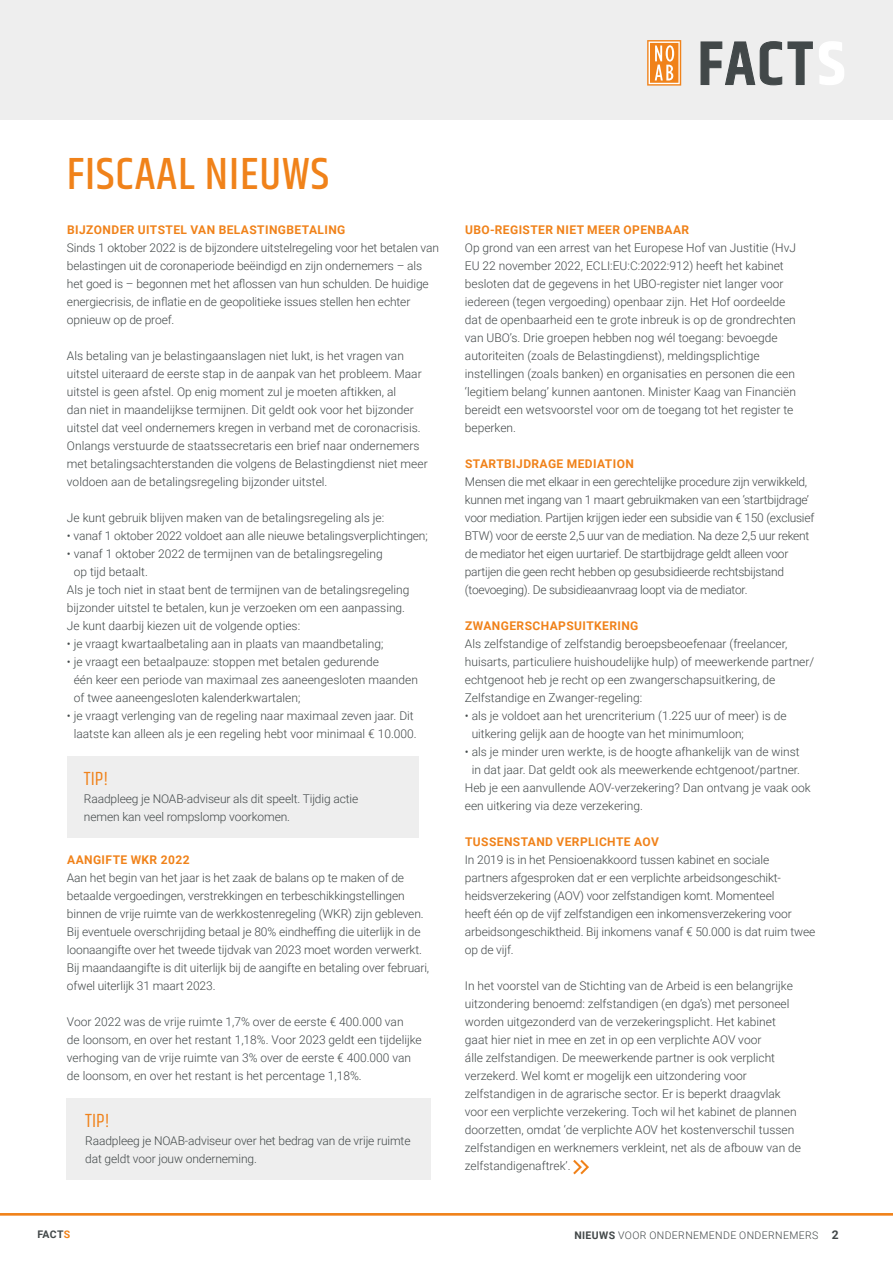
<style>
.page{position:relative;width:893px;height:1263px;background:#fff}
.page>*{position:absolute;margin:0;border:0;box-sizing:border-box;transform-origin:0 0}
.t1{font:500 45.75px "Khand";letter-spacing:.02em;color:#f0821a}
.t2{font:19.5px "Khand";color:#f0821a}
.t3{font:300 12px/18px "Roboto";color:#424849}
.t4{font:300 12px/18px "Roboto";letter-spacing:-.02em;color:#424849}
.t5{font:700 12px "Roboto";letter-spacing:.035em;color:#f0821a}
.t6{font:300 10.5px "Roboto";letter-spacing:.035em;color:#424849}
.t7{font:700 10.5px "Roboto";letter-spacing:.025em;color:#424849}
.s1{color:#f0821a}
.s2{font-weight:700}
.s3{font-weight:700;font-size:12px}
</style>
<div class="page">
<hr style="left:0;top:1213px;width:893px;height:3px;background:#f0821a">
<div style="left:0;top:0;width:893px;height:120px;background:#eee"></div>
<svg style="left:647px;top:40px;width:34px;height:46px;background:#f4a962"></svg>
<svg style="left:700px;top:41px;width:144px;height:45px"></svg>
<div style="left:67px;top:757px;width:352px;height:81px;background:#eee"></div>
<svg style="left:573px;top:1160px;width:16px;height:15px"></svg>
<div style="left:66px;top:1098px;width:365px;height:81px;background:#eee"></div>
<h1 class="t1" style="left:67px;top:146px;width:264px">FISCAAL NIEUWS</h1>
<p class="t5" style="left:67px;top:221px;width:280px">BIJZONDER UITSTEL VAN BELASTINGBETALING</p>
<p class="t3" style="left:67px;top:238px;width:374px">Sinds 1 oktober 2022 is de bijzondere uitstelregeling voor het betalen van belastingen uit de coronaperiode beëindigd en zijn ondernemers – als het goed is – begonnen met het aflossen van hun schulden. De huidige energiecrisis, de inflatie en de geopolitieke issues stellen hen echter opnieuw op de proef.</p>
<p class="t3" style="left:67px;top:346px;width:362px">Als betaling van je belastingaanslagen niet lukt, is het vragen van uitstel uiteraard de eerste stap in de aanpak van het probleem. Maar uitstel is geen afstel. Op enig moment zul je moeten aftikken, al<br>dan niet in maandelijkse termijnen. Dit geldt ook voor het bijzonder uitstel dat veel ondernemers kregen in verband met de coronacrisis.<br>Onlangs verstuurde de staatssecretaris een brief naar ondernemers met betalingsachterstanden die volgens de Belastingdienst niet meer voldoen aan de betalingsregeling bijzonder uitstel.</p>
<p class="t3" style="left:67px;top:508px;width:319px">Je kunt gebruik blijven maken van de betalingsregeling als je:</p>
<p class="t3" style="left:67px;top:526px;width:362px">• vanaf 1 oktober 2022 voldoet aan alle nieuwe betalingsverplichtingen;</p>
<p class="t3" style="left:67px;top:544px;width:317px">• vanaf 1 oktober 2022 de termijnen van de betalingsregeling</p>
<p class="t3" style="left:74px;top:562px;width:76px">op tijd betaalt.</p>
<p class="t3" style="left:67px;top:580px;width:344px">Als je toch niet in staat bent de termijnen van de betalingsregeling</p>
<p class="t3" style="left:67px;top:598px;width:340px">bijzonder uitstel te betalen, kun je verzoeken om een aanpassing.</p>
<p class="t3" style="left:67px;top:616px;width:235px">Je kunt daarbij kiezen uit de volgende opties:</p>
<p class="t3" style="left:67px;top:634px;width:318px">• je vraagt kwartaalbetaling aan in plaats van maandbetaling;</p>
<p class="t3" style="left:74px;top:652px;width:346px;text-indent:-7px">• je vraagt een betaalpauze: stoppen met betalen gedurende<br>één keer een periode van maximaal zes aaneengesloten maanden of twee aaneengesloten kalenderkwartalen;</p>
<p class="t3" style="left:67px;top:706px;width:351px;text-align:center">• je vraagt verlenging van de regeling naar maximaal zeven jaar. Dit laatste kan alleen als je een regeling hebt voor minimaal € 10.000.</p>
<h2 class="t2" style="left:84px;top:767px;width:26px">TIP!</h2>
<p class="t3" style="left:84px;top:790px;width:276px">Raadpleeg je NOAB-adviseur als dit speelt. Tijdig actie nemen kan veel rompslomp voorkomen.</p>
<p class="t5" style="left:67px;top:851px;width:124px">AANGIFTE WKR 2022</p>
<p class="t3" style="left:67px;top:868px;width:364px">Aan het begin van het jaar is het zaak de balans op te maken of de betaalde vergoedingen, verstrekkingen en terbeschikkingstellingen binnen de vrije ruimte van de werkkostenregeling (WKR) zijn gebleven.<br>Bij eventuele overschrijding betaal je 80% eindheffing die uiterlijk in de loonaangifte over het tweede tijdvak van 2023 moet worden verwerkt.<br>Bij maandaangifte is dit uiterlijk bij de aangifte en betaling over februari, ofwel uiterlijk 31 maart 2023.</p>
<p class="t3" style="left:67px;top:1012px;width:356px">Voor 2022 was de vrije ruimte 1,7% over de eerste € 400.000 van<br>de loonsom, en over het restant 1,18%. Voor 2023 geldt een tijdelijke verhoging van de vrije ruimte van 3% over de eerste € 400.000 van de loonsom, en over het restant is het percentage 1,18%.</p>
<h2 class="t2" style="left:85px;top:1108px;width:26px">TIP!</h2>
<p class="t3" style="left:85px;top:1131px;width:327px">Raadpleeg je NOAB-adviseur over het bedrag van de vrije ruimte dat geldt voor jouw onderneming.</p>
<p class="t5" style="left:465px;top:221px;width:226px">UBO-REGISTER NIET MEER OPENBAAR</p>
<p class="t3" style="left:465px;top:238px;width:333px">Op grond van een arrest van het Europese Hof van Justitie (HvJ EU 22 november 2022, ECLI:EU:C:2022:912) heeft het kabinet besloten dat de gegevens in het UBO-register niet langer voor iedereen (tegen vergoeding) openbaar zijn. Het Hof oordeelde dat de openbaarheid een te grote inbreuk is op de grondrechten van UBO’s. Drie groepen hebben nog wél toegang: bevoegde autoriteiten (zoals de Belastingdienst), meldingsplichtige instellingen (zoals banken) en organisaties en personen die een ‘legitiem belang’ kunnen aantonen. Minister Kaag van Financiën bereidt een wetsvoorstel voor om de toegang tot het register te beperken.</p>
<p class="t5" style="left:465px;top:455px;width:170px">STARTBIJDRAGE MEDIATION</p>
<p class="t4" style="left:465px;top:472px;width:351px">Mensen die met elkaar in een gerechtelijke procedure zijn verwikkeld, kunnen met ingang van 1 maart gebruikmaken van een ‘startbijdrage’ voor mediation. Partijen krijgen ieder een subsidie van € 150 (exclusief BTW) voor de eerste 2,5 uur van de mediation. Na deze 2,5 uur rekent de mediator het eigen uurtarief. De startbijdrage geldt alleen voor partijen die geen recht hebben op gesubsidieerde rechtsbijstand (toevoeging). De subsidieaanvraag loopt via de mediator.</p>
<p class="t5" style="left:465px;top:617px;width:175px">ZWANGERSCHAPSUITKERING</p>
<p class="t3" style="left:465px;top:634px;width:351px">Als zelfstandige of zelfstandig beroepsbeoefenaar (freelancer, huisarts, particuliere huishoudelijke hulp) of meewerkende partner/ echtgenoot heb je recht op een zwangerschapsuitkering, de Zelfstandige en Zwanger-regeling:</p>
<p class="t3" style="left:472px;top:706px;width:316px;text-indent:-7px">• als je voldoet aan het urencriterium (1.225 uur of meer) is de uitkering gelijk aan de hoogte van het minimumloon;</p>
<p class="t3" style="left:465px;top:742px;width:336px">• als je minder uren werkte, is de hoogte afhankelijk van de winst</p>
<p class="t3" style="left:472px;top:760px;width:330px">in dat jaar. Dat geldt ook als meewerkende echtgenoot/partner.</p>
<p class="t3" style="left:465px;top:778px;width:347px">Heb je een aanvullende AOV-verzekering? Dan ontvang je vaak ook</p>
<p class="t3" style="left:465px;top:796px;width:180px">een uitkering via deze verzekering.</p>
<p class="t5" style="left:465px;top:833px;width:195px">TUSSENSTAND VERPLICHTE AOV</p>
<p class="t3" style="left:465px;top:850px;width:352px">In 2019 is in het Pensioenakkoord tussen kabinet en sociale partners afgesproken dat er een verplichte arbeidsongeschikt&shy;heidsverzekering (AOV) voor zelfstandigen komt. Momenteel<br>heeft één op de vijf zelfstandigen een inkomensverzekering voor arbeidsongeschiktheid. Bij inkomens vanaf € 50.000 is dat ruim twee op de vijf.</p>
<p class="t3" style="left:465px;top:976px;width:338px">In het voorstel van de Stichting van de Arbeid is een belangrijke uitzondering benoemd: zelfstandigen (en dga’s) met personeel worden uitgezonderd van de verzekeringsplicht. Het kabinet gaat hier niet in mee en zet in op een verplichte AOV voor<br>álle zelfstandigen. De meewerkende partner is ook verplicht verzekerd. Wel komt er mogelijk een uitzondering voor zelfstandigen in de agrarische sector. Er is beperkt draagvlak voor een verplichte verzekering. Toch wil het kabinet de plannen doorzetten, omdat ‘de verplichte AOV het kostenverschil tussen zelfstandigen en werknemers verkleint, net als de afbouw van de zelfstandigenaftrek’.</p>
<p class="t7" style="left:37px;top:1227px;width:34px">FACT<span class="s1">S</span></p>
<p class="t6" style="left:574px;top:1228px;width:266px"><span class="s2">NIEUWS</span> VOOR ONDERNEMENDE ONDERNEMERS <span class="s3">2</span></p>
</div>
